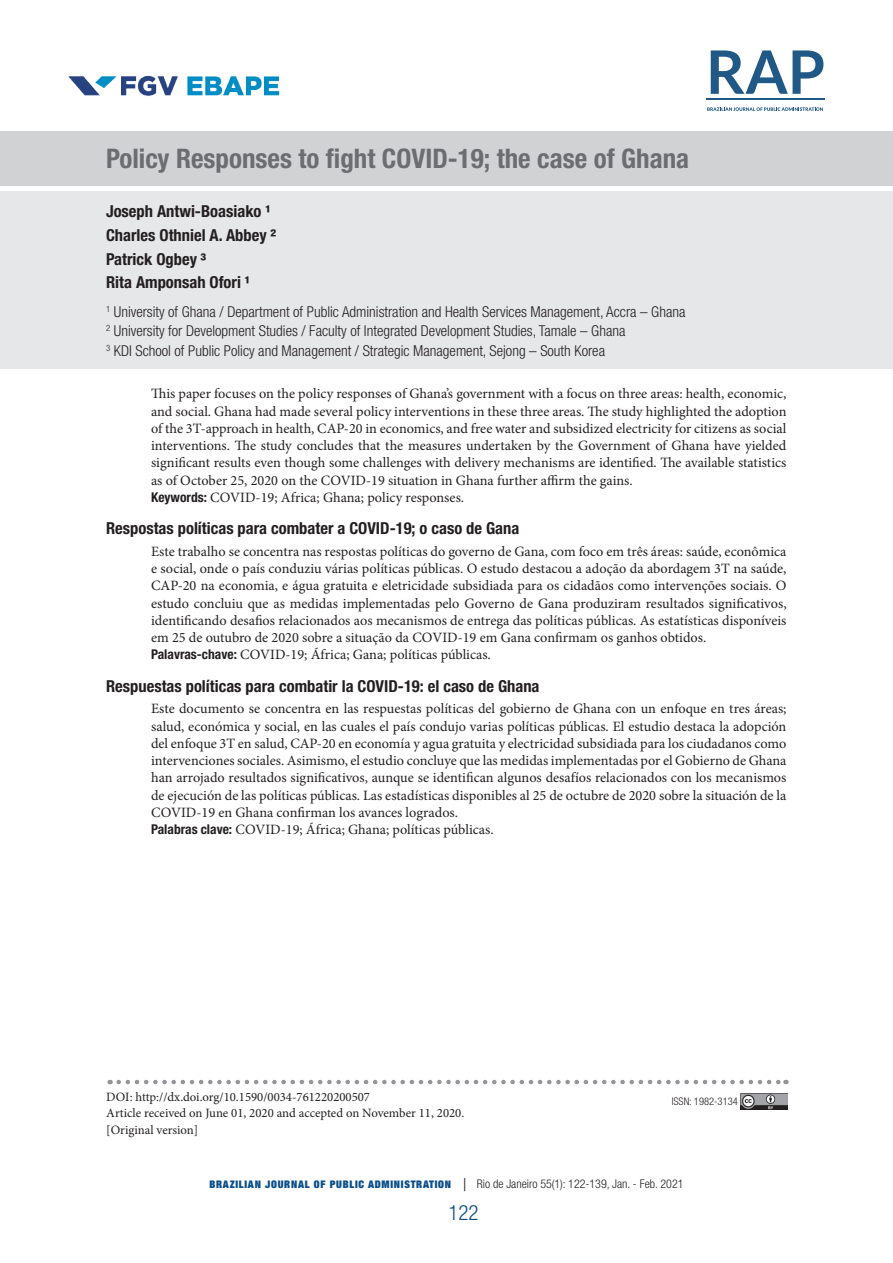
<style>
.page{position:relative;width:893px;height:1263px;background:#fff}
.page>*{position:absolute;margin:0;border:0;box-sizing:border-box;transform-origin:0 0}
.titulo{font:700 condensed 27px "Helvetica Neue LT Std";color:#6c6d70}
.t1{font:300 condensed 21px "Helvetica Neue LT Std";color:#0c4f89}
.SUB_ABERT{font:700 condensed 16.5px "Helvetica Neue LT Std";color:#231f20}
.autor_1{font:700 condensed 16.5px "Helvetica Neue LT Std";color:#231f20}
.autor_2{font:300 condensed 15px "Helvetica Neue LT Std";color:#231f20}
.ABERTURA{font:14.25px/17.2px "Minion Pro";color:#231f20;text-align:justify}
.nota_DOI{font:12.75px "Minion Pro";color:#231f20}
.t2{font:300 condensed 12px "Helvetica Neue LT Std";color:#231f20}
.autor_2-2{font:300 condensed 10.5px "Helvetica Neue LT Std";color:#231f20}
.s1{font-family:"Helvetica Neue LT Std";font-weight:700;font-stretch:condensed;font-size:13.5px}
.s2{font-family:"Helvetica Neue";font-weight:900;font-stretch:expanded;font-size:10.5px;color:#0c4f89}
.s3{font-size:18px}
</style>
<div class="page">
<img style="left:68px;top:75px;width:212px;height:21px">
<svg style="left:707px;top:107px;width:116px;height:4px"></svg>
<hr style="left:706px;top:98px;width:119px;height:2px;background:#205886">
<svg style="left:711px;top:50px;width:112px;height:44px"></svg>
<div style="left:0;top:131px;width:892px;height:55px;background:#d1d2d4"></div>
<div style="left:0;top:191px;width:892px;height:178px;background:#e6e7e9"></div>
<svg style="left:119px;top:1080px;width:667px;height:4px"></svg>
<img style="left:740px;top:1093px;width:47px;height:17px">
<p class="titulo" style="left:106px;top:142px;width:585px">Policy Responses to fight COVID-19; the case of Ghana</p>
<p class="autor_1" style="left:106px;top:201px;width:166px">Joseph Antwi-Boasiako ¹</p>
<p class="autor_1" style="left:106px;top:225px;width:171px">Charles Othniel A. Abbey ²</p>
<p class="autor_1" style="left:106px;top:249px;width:102px">Patrick Ogbey ³</p>
<p class="autor_1" style="left:106px;top:273px;width:146px">Rita Amponsah Ofori ¹</p>
<p class="autor_2" style="left:106px;top:303px;width:581px"><sup>1</sup> University of Ghana / Department of Public Administration and Health Services Management, Accra – Ghana</p>
<p class="autor_2" style="left:106px;top:322px;width:521px"><sup>2</sup> University for Development Studies / Faculty of Integrated Development Studies, Tamale – Ghana</p>
<p class="autor_2" style="left:106px;top:342px;width:500px"><sup>3</sup> KDI School of Public Policy and Management / Strategic Management, Sejong – South Korea</p>
<p class="ABERTURA" style="left:151px;top:385px;width:637px">This paper focuses on the policy responses of Ghana’s government with a focus on three areas: health, economic, and social. Ghana had made several policy interventions in these three areas. The study highlighted the adoption of the 3T-approach in health, CAP-20 in economics, and free water and subsidized electricity for citizens as social interventions. The study concludes that the measures undertaken by the Government of Ghana have yielded significant results even though some challenges with delivery mechanisms are identified. The available statistics as of October 25, 2020 on the COVID-19 situation in Ghana further affirm the gains.</p>
<p class="ABERTURA" style="left:151px;top:489px;width:315px"><span class="s1">Keywords:</span> COVID-19; Africa; Ghana; policy responses.</p>
<p class="SUB_ABERT" style="left:106px;top:518px;width:415px">Respostas políticas para combater a COVID-19; o caso de Gana</p>
<p class="ABERTURA" style="left:151px;top:543px;width:637px">Este trabalho se concentra nas respostas políticas do governo de Gana, com foco em três áreas: saúde, econômica e social, onde o país conduziu várias políticas públicas. O estudo destacou a adoção da abordagem 3T na saúde, CAP-20 na economia, e água gratuita e eletricidade subsidiada para os cidadãos como intervenções sociais. O estudo concluiu que as medidas implementadas pelo Governo de Gana produziram resultados significativos, identificando desafios relacionados aos mecanismos de entrega das políticas públicas. As estatísticas disponíveis em 25 de outubro de 2020 sobre a situação da COVID-19 em Gana confirmam os ganhos obtidos.</p>
<p class="ABERTURA" style="left:151px;top:646px;width:341px"><span class="s1">Palavras-chave:</span> COVID-19; África; Gana; políticas públicas.</p>
<p class="SUB_ABERT" style="left:106px;top:676px;width:435px">Respuestas políticas para combatir la COVID-19: el caso de Ghana</p>
<p class="ABERTURA" style="left:151px;top:700px;width:637px">Este documento se concentra en las respuestas políticas del gobierno de Ghana con un enfoque en tres áreas; salud, económica y social, en las cuales el país condujo varias políticas públicas. El estudio destaca la adopción del enfoque 3T en salud, CAP-20 en economía y agua gratuita y electricidad subsidiada para los ciudadanos como intervenciones sociales. Asimismo, el estudio concluye que las medidas implementadas por el Gobierno de Ghana han arrojado resultados significativos, aunque se identifican algunos desafíos relacionados con los mecanismos de ejecución de las políticas públicas. Las estadísticas disponibles al 25 de octubre de 2020 sobre la situación de la COVID-19 en Ghana confirman los avances logrados.</p>
<p class="ABERTURA" style="left:151px;top:821px;width:344px"><span class="s1">Palabras clave:</span> COVID-19; África; Ghana; políticas públicas.</p>
<p class="nota_DOI" style="left:106px;top:1088px;width:265px">DOI: http://dx.doi.org/10.1590/0034-761220200507</p>
<p class="autor_2-2" style="left:672px;top:1095px;width:68px">ISSN: 1982-3134</p>
<p class="nota_DOI" style="left:106px;top:1105px;width:359px">Article received on June 01, 2020 and accepted on November 11, 2020.</p>
<p class="nota_DOI" style="left:106px;top:1121px;width:94px">[Original version]</p>
<p class="t2" style="left:209px;top:1176px;width:476px"><span class="s2">BRAZILIAN JOURNAL OF PUBLIC ADMINISTRATION</span> <span class="s3">|</span> Rio de Janeiro 55(1): 122-139, Jan. - Feb. 2021</p>
<p class="t1" style="left:448px;top:1200px;width:32px">122</p>
</div>
